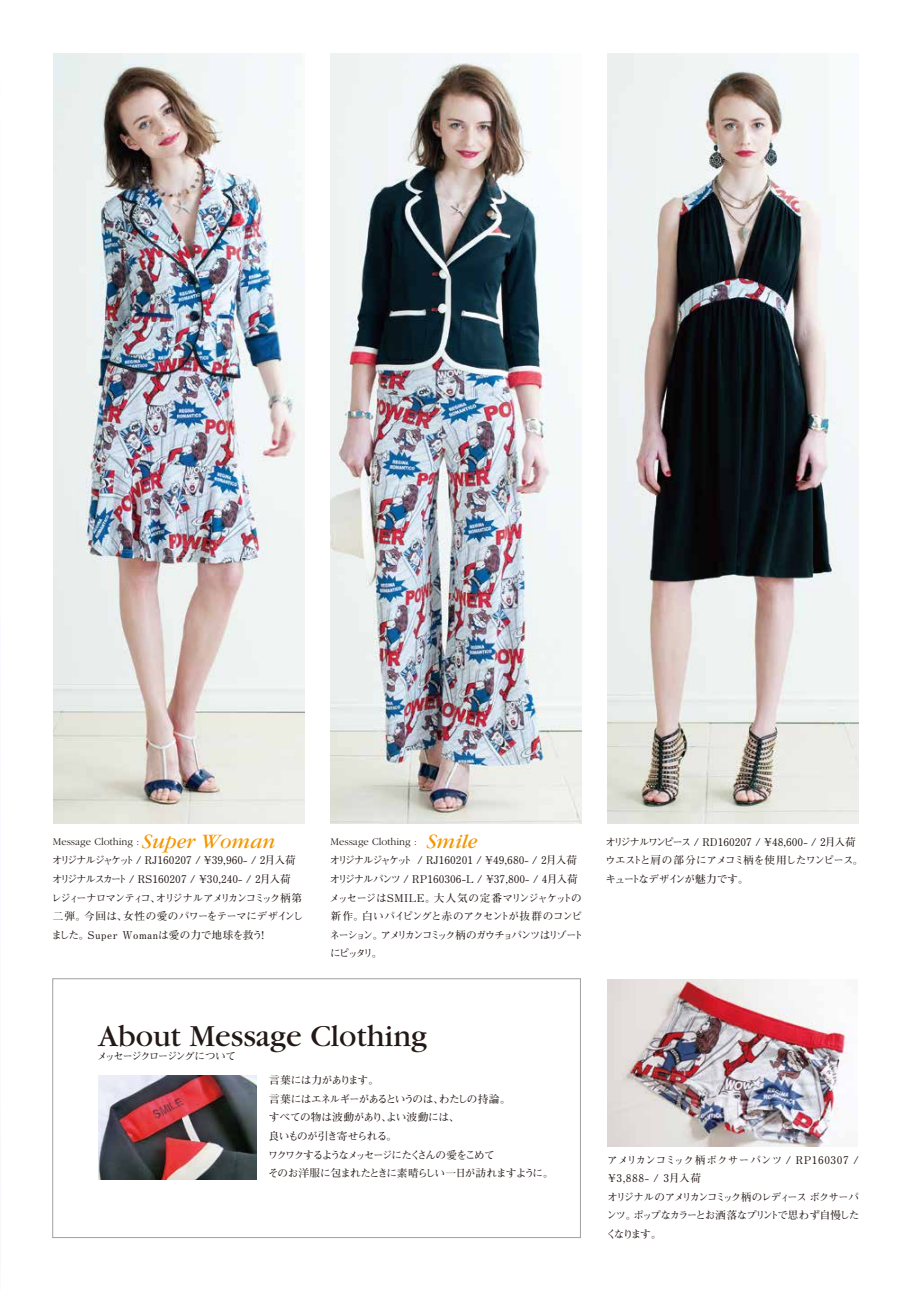
<style>
.page{position:relative;width:911px;height:1290px;background:#fff}
.page>*{position:absolute;margin:0;border:0;box-sizing:border-box;transform-origin:0 0}
.t1{font:31.88px "Garamond";color:#221815}
.t2{font:italic 21.25px "Garamond";color:#f39700}
.t3{font:700 10.62px/18.6px "Futo Min A101 Pro";letter-spacing:-.085em;color:#221815}
.t4{font:700 10.62px/18.6px "Futo Min A101 Pro";letter-spacing:-.065em;color:#221815}
.t5{font:300 10.62px "Garamond";color:#221815}
.t6{font:700 10.62px "Futo Min A101 Pro";letter-spacing:-.15em;color:#221815}
</style>
<div class="page">
<img style="left:0;top:1109px;width:1px;height:159px">
<img style="left:54px;top:54px;width:250px;height:769px">
<img style="left:608px;top:54px;width:250px;height:769px">
<img style="left:331px;top:54px;width:250px;height:769px">
<img style="left:607px;top:979px;width:239px;height:167px">
<div style="left:52px;top:978px;width:529px;height:260px;border:1px solid #9fa0a0"></div>
<img style="left:99px;top:1075px;width:157px;height:104px">
<h2 class="t2" style="left:426px;top:830px;width:52px">Smile</h2>
<h2 class="t2" style="left:142px;top:830px;width:135px">Super Woman</h2>
<p class="t3" style="left:605px;top:831px;width:260px">オリジナルワンピース / RD160207 / ￥48,600- / 2月入荷ウエストと肩の部分にアメコミ柄を使用したワンピース。キュートなデザインが魅力です。</p>
<p class="t5" style="left:330px;top:836px;width:88px">Message Clothing :</p>
<p class="t3" style="left:329px;top:850px;width:256px">オリジナルジャケット / RJ160201 / ￥49,680- / 2月入荷オリジナルパンツ / RP160306-L / ￥37,800- / 4月入荷メッセージはSMILE。大人気の定番マリンジャケットの新作。白いパイピングと赤のアクセントが抜群のコンビネーション。アメリカンコミック柄のガウチョパンツはリゾートにピッタリ。</p>
<p class="t5" style="left:53px;top:836px;width:88px">Message Clothing :</p>
<p class="t4" style="left:51px;top:850px;width:253px">オリジナルジャケット / RJ160207 / ￥39,960- / 2月入荷オリジナルスカート / RS160207 / ￥30,240- / 2月入荷<br>レジィーナロマンティコ、オリジナルアメリカンコミック柄第二弾。今回は、女性の愛のパワーをテーマにデザインしました。Super Womanは愛の力で地球を救う！</p>
<h1 class="t1" style="left:98px;top:1019px;width:330px">About Message Clothing</h1>
<p class="t6" style="left:97px;top:1048px;width:141px">メッセージクロージングについて</p>
<p class="t3" style="left:268px;top:1069px;width:287px">言葉には力があります。<br>言葉にはエネルギーがあるというのは、わたしの持論。<br>すべての物は波動があり、よい波動には、<br>良いものが引き寄せられる。<br>ワクワクするようなメッセージにたくさんの愛をこめて<br>そのお洋服に包まれたときに素晴らしい一日が訪れますように。</p>
<p class="t3" style="left:606px;top:1149px;width:255px">アメリカンコミック柄ボクサーパンツ / RP160307 /￥3,888- / 3月入荷<br>オリジナルのアメリカンコミック柄のレディース ボクサーパンツ。ポップなカラーとお洒落なプリントで思わず自慢したくなります。</p>
</div>
